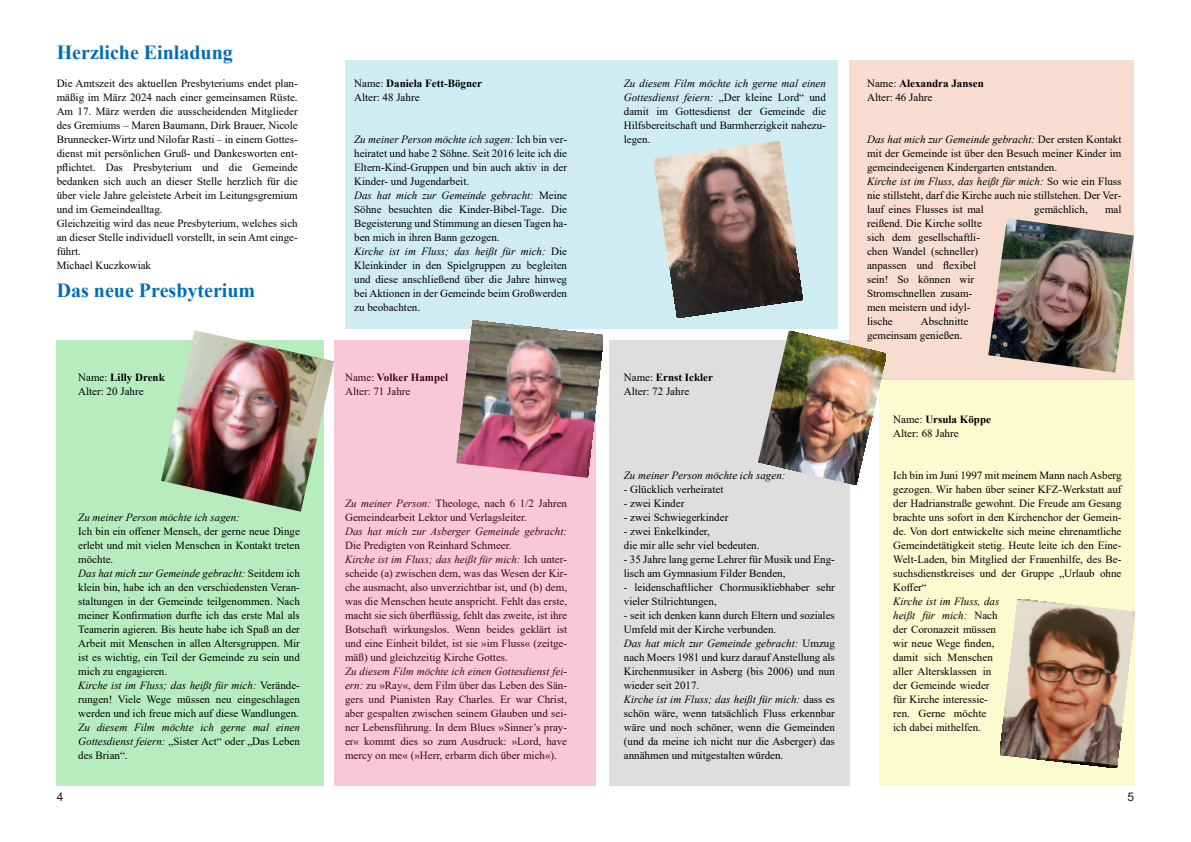
<style>
.page{position:relative;width:1191px;height:842px;background:#fff}
.page>*{position:absolute;margin:0;border:0;box-sizing:border-box;transform-origin:0 0}
.t1{font:700 20px "Times New Roman";color:#006db7}
.t2{font:12px "Arial";color:#231f20}
.t3{font:11px/14px "Times New Roman";color:#000}
.t4{font:italic 11px/14px "Times New Roman";color:#000;text-align:justify}
.s1{font-weight:700}
.s2{font-style:italic}
.s3{font-style:normal}
</style>
<div class="page">
<div style="left:879px;top:379px;width:255px;height:406px;background:#f9fccf"></div>
<div style="left:849px;top:60px;width:285px;height:319px;background:#f6ddcf"></div>
<div style="left:609px;top:340px;width:241px;height:445px;background:#dededf"></div>
<div style="left:345px;top:60px;width:492px;height:268px;background:#cfecf3"></div>
<div style="left:57px;top:340px;width:267px;height:445px;background:#b7edbe"></div>
<img style="left:161px;top:330px;width:173px;height:182px">
<img style="left:654px;top:141px;width:148px;height:176px">
<div style="left:334px;top:340px;width:261px;height:445px;background:#f8c7d8"></div>
<img style="left:456px;top:321px;width:146px;height:157px">
<img style="left:758px;top:331px;width:128px;height:153px">
<img style="left:988px;top:218px;width:145px;height:155px">
<img style="left:1000px;top:599px;width:134px;height:169px">
<h1 class="t1" style="left:57px;top:46px;width:178px">Herzliche Einladung</h1>
<p class="t3" style="left:57px;top:78px;width:242px">Die Amtszeit des aktuellen Presbyteriums endet plan‐ mäßig im März 2024 nach einer gemeinsamen Rüste.<br>Am 17. März werden die ausscheidenden Mitglieder des Gremiums – Maren Baumann, Dirk Brauer, Nicole Brunnecker-Wirtz und Nilofar Rasti – in einem Gottes‐ dienst mit persönlichen Gruß- und Dankesworten ent‐ pflichtet. Das Presbyterium und die Gemeinde bedanken sich auch an dieser Stelle herzlich für die über viele Jahre geleistete Arbeit im Leitungsgremium und im Gemeindealltag.<br>Gleichzeitig wird das neue Presbyterium, welches sich an dieser Stelle individuell vorstellt, in sein Amt einge‐ führt.<br>Michael Kuczkowiak</p>
<h1 class="t1" style="left:57px;top:284px;width:200px">Das neue Presbyterium</h1>
<p class="t3" style="left:78px;top:372px;width:88px">Name: <span class="s1">Lilly Drenk<br></span>Alter: 20 Jahre</p>
<p class="t4" style="left:78px;top:512px;width:163px">Zu meiner Person möchte ich sagen:</p>
<p class="t3" style="left:78px;top:526px;width:223px">Ich bin ein offener Mensch, der gerne neue Dinge erlebt und mit vielen Menschen in Kontakt treten möchte.<br><span class="s2">Das hat mich zur Gemeinde gebracht:</span> Seitdem ich klein bin, habe ich an den verschiedensten Veran‐ staltungen in der Gemeinde teilgenommen. Nach meiner Konfirmation durfte ich das erste Mal als Teamerin agieren. Bis heute habe ich Spaß an der Arbeit mit Menschen in allen Altersgruppen. Mir ist es wichtig, ein Teil der Gemeinde zu sein und mich zu engagieren.<br><span class="s2">Kirche ist im Fluss; das heißt für mich:</span> Verände‐ rungen! Viele Wege müssen neu eingeschlagen werden und ich freue mich auf diese Wandlungen.</p>
<p class="t4" style="left:78px;top:722px;width:223px">Zu diesem Film möchte ich gerne mal einen Gottesdienst feiern: <span class="s3">„Sister Act“ oder „Das Leben des Brian“.</span></p>
<p class="t3" style="left:354px;top:78px;width:129px">Name: <span class="s1">Daniela Fett-Bögner<br></span>Alter: 48 Jahre</p>
<p class="t3" style="left:354px;top:134px;width:214px"><span class="s2">Zu meiner Person möchte ich sagen:</span> Ich bin ver‐ heiratet und habe 2 Söhne. Seit 2016 leite ich die Eltern-Kind-Gruppen und bin auch aktiv in der Kinder- und Jugendarbeit.<br><span class="s2">Das hat mich zur Gemeinde gebracht:</span> Meine Söhne besuchten die Kinder-Bibel-Tage. Die Begeisterung und Stimmung an diesen Tagen ha‐ ben mich in ihren Bann gezogen.<br><span class="s2">Kirche ist im Fluss; das heißt für mich:</span> Die Kleinkinder in den Spielgruppen zu begleiten und diese anschließend über die Jahre hinweg bei Aktionen in der Gemeinde beim Großwerden zu beobachten.</p>
<p class="t3" style="left:345px;top:372px;width:105px">Name: <span class="s1">Volker Hampel<br></span>Alter: 71 Jahre</p>
<p class="t3" style="left:345px;top:498px;width:223px"><span class="s2">Zu meiner Person:</span> Theologe, nach 6 1/2 Jahren<br>Gemeindearbeit Lektor und Verlagsleiter.</p>
<p class="t4" style="left:345px;top:526px;width:223px">Das hat mich zur Asberger Gemeinde gebracht:</p>
<p class="t3" style="left:345px;top:540px;width:223px">Die Predigten von Reinhard Schmeer.<br><span class="s2">Kirche ist im Fluss; das heißt für mich:</span> Ich unter‐ scheide (a) zwischen dem, was das Wesen der Kir‐ che ausmacht, also unverzichtbar ist, und (b) dem, was die Menschen heute anspricht. Fehlt das erste, macht sie sich überflüssig, fehlt das zweite, ist ihre Botschaft wirkungslos. Wenn beides geklärt ist und eine Einheit bildet, ist sie »im Fluss« (zeitge‐ mäß) und gleichzeitig Kirche Gottes.</p>
<p class="t3" style="left:345px;top:666px;width:223px;text-align:justify"><span class="s2">Zu diesem Film möchte ich einen Gottesdienst fei‐ ern:</span> zu »Ray«, dem Film über das Leben des Sän‐ gers und Pianisten Ray Charles. Er war Christ, aber gespalten zwischen seinem Glauben und sei‐ ner Lebensführung. In dem Blues »Sinner’s pray‐ er« kommt dies so zum Ausdruck: »Lord, have mercy on me« (»Herr, erbarm dich über mich«).</p>
<p class="t3" style="left:624px;top:78px;width:204px;text-align:justify"><span class="s2">Zu diesem Film möchte ich gerne mal einen Gottesdienst feiern:</span> „Der kleine Lord“ und damit im Gottesdienst der Gemeinde die Hilfsbereitschaft und Barmherzigkeit nahezu‐ legen.</p>
<p class="t3" style="left:624px;top:372px;width:91px">Name: <span class="s1">Ernst Ickler<br></span>Alter: 72 Jahre</p>
<p class="t4" style="left:624px;top:470px;width:163px">Zu meiner Person möchte ich sagen:</p>
<p class="t3" style="left:624px;top:484px;width:101px">- Glücklich verheiratet</p>
<p class="t3" style="left:624px;top:498px;width:62px">- zwei Kinder</p>
<p class="t3" style="left:624px;top:512px;width:106px">- zwei Schwiegerkinder</p>
<p class="t3" style="left:624px;top:526px;width:137px">- zwei Enkelkinder,<br>die mir alle sehr viel bedeuten.</p>
<p class="t3" style="left:624px;top:554px;width:212px">- 35 Jahre lang gerne Lehrer für Musik und Eng‐ lisch am Gymnasium Filder Benden,</p>
<p class="t3" style="left:624px;top:582px;width:212px">- leidenschaftlicher Chormusikliebhaber sehr vieler Stilrichtungen,</p>
<p class="t3" style="left:624px;top:610px;width:212px">- seit ich denken kann durch Eltern und soziales Umfeld mit der Kirche verbunden.<br><span class="s2">Das hat mich zur Gemeinde gebracht:</span> Umzug nach Moers 1981 und kurz darauf Anstellung als Kirchenmusiker in Asberg (bis 2006) und nun wieder seit 2017.<br><span class="s2">Kirche ist im Fluss; das heißt für mich:</span> dass es schön wäre, wenn tatsächlich Fluss erkennbar wäre und noch schöner, wenn die Gemeinden (und da meine ich nicht nur die Asberger) das annähmen und mitgestalten würden.</p>
<p class="t3" style="left:867px;top:78px;width:118px">Name: <span class="s1">Alexandra Jansen<br></span>Alter: 46 Jahre</p>
<p class="t3" style="left:867px;top:134px;width:256px"><span class="s2">Das hat mich zur Gemeinde gebracht:</span> Der ersten Kontakt mit der Gemeinde ist über den Besuch meiner Kinder im gemeindeeigenen Kindergarten entstanden.<br><span class="s2">Kirche ist im Fluss, das heißt für mich:</span> So wie ein Fluss nie stillsteht, darf die Kirche auch nie stillstehen. Der Ver‐ lauf eines Flusses ist mal</p>
<p class="t3" style="left:1034px;top:204px;width:55px">gemächlich,</p>
<p class="t3" style="left:1105px;top:204px;width:18px">mal</p>
<p class="t3" style="left:867px;top:218px;width:116px">reißend. Die Kirche sollte sich dem gesellschaftli‐ chen Wandel (schneller) anpassen und flexibel sein! So können wir<br>Stromschnellen zusam‐ men meistern und idyl‐ lische</p>
<p class="t3" style="left:867px;top:316px;width:103px;text-indent:54px">Abschnitte gemeinsam genießen.</p>
<p class="t3" style="left:893px;top:414px;width:99px">Name: <span class="s1">Ursula Köppe<br></span>Alter: 68 Jahre</p>
<p class="t3" style="left:893px;top:470px;width:230px;text-align:justify">Ich bin im Juni 1997 mit meinem Mann nach Asberg gezogen. Wir haben über seiner KFZ-Werkstatt auf der Hadrianstraße gewohnt. Die Freude am Gesang brachte uns sofort in den Kirchenchor der Gemein‐ de. Von dort entwickelte sich meine ehrenamtliche Gemeindetätigkeit stetig. Heute leite ich den Eine-Welt-Laden, bin Mitglied der Frauenhilfe, des Be‐ suchsdienstkreises und der Gruppe „Urlaub ohne Koffer“</p>
<p class="t3" style="left:893px;top:596px;width:108px"><span class="s2">Kirche ist im Fluss, das heißt für mich:</span> Nach der Coronazeit müssen wir neue Wege finden, damit sich Menschen aller Altersklassen in der Gemeinde wieder für Kirche interessie‐ ren. Gerne möchte ich dabei mithelfen.</p>
<p class="t2" style="left:57px;top:793px;width:8px">4</p>
<p class="t2" style="left:1127px;top:793px;width:8px">5</p>
</div>
